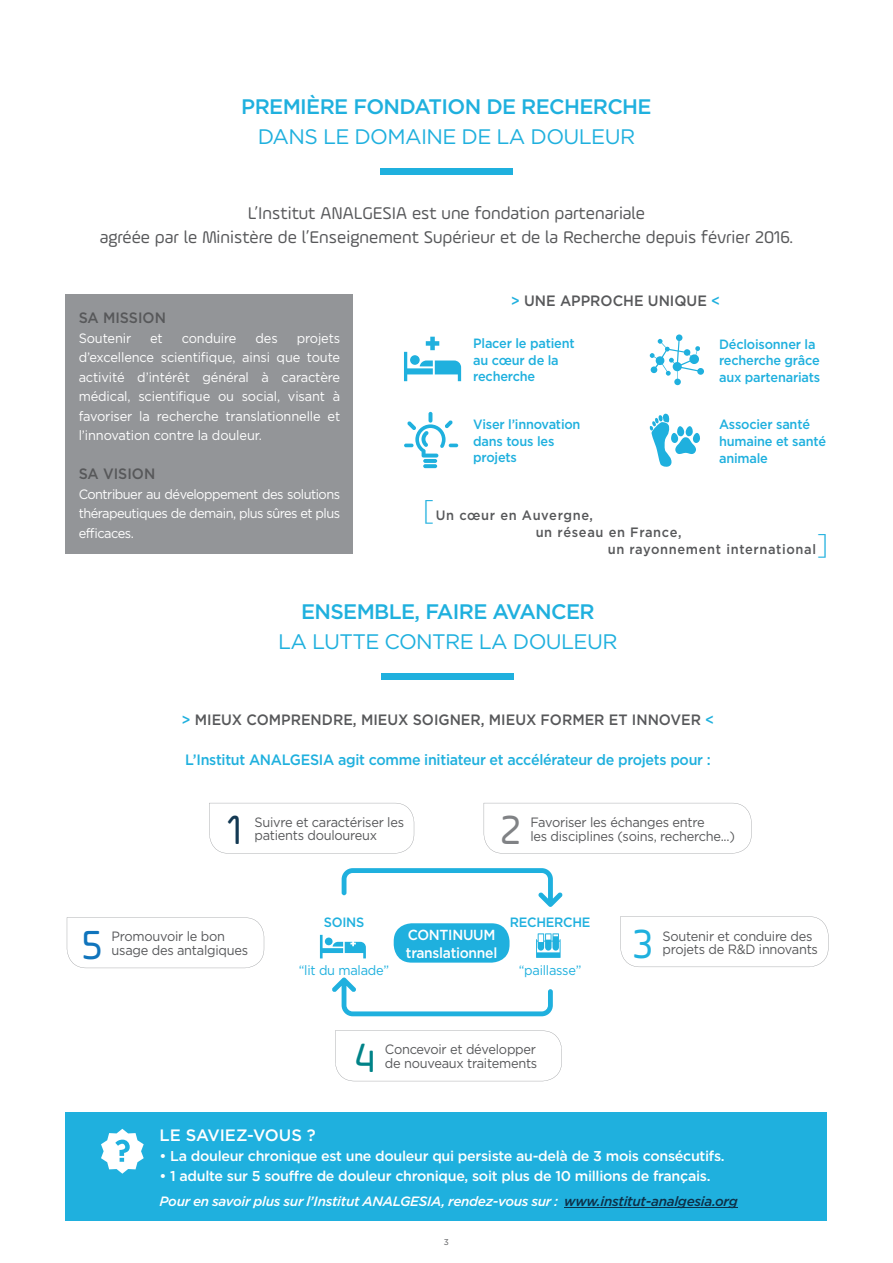
<style>
.page{position:relative;width:893px;height:1263px;background:#fff}
.page>*{position:absolute;margin:0;border:0;box-sizing:border-box;transform-origin:0 0}
.t1{font:43.65px "Ample Soft";color:#008388;scale:.95 1}
.t2{font:43.2px "Ample Soft";color:#133953;scale:.95 1}
.t3{font:43.2px "Ample Soft";color:#1074bc;scale:.95 1}
.t4{font:43.2px "Ample Soft";color:#1fb0de;scale:.95 1}
.t5{font:43.2px "Ample Soft";color:#808285;scale:.95 1}
.t6{font:500 21px "Gotham";letter-spacing:-.03em;color:#1fb0de}
.t7{font:21px "Gotham";letter-spacing:-.03em;color:#1fb0de}
.t8{font:18px/24px "Ample Soft";color:#57585a;text-align:center}
.t9{font:500 16.5px "Gotham";color:#fff}
.t10{font:500 15px "Gotham";color:#57585a;scale:.95 1}
.t11{font:500 15px "Gotham";letter-spacing:-.02em;color:#1fb0de;scale:.95 1}
.t12{font:500 14.55px/17.9px "Gotham";letter-spacing:-.02em;color:#fff;scale:.95 1}
.t13{font:500 14.25px "Gotham";letter-spacing:-.02em;color:#fff}
.t14{font:13.5px/19.5px "Gotham";letter-spacing:-.025em;color:#fff;text-align:justify;scale:.95 1}
.t15{font:13.5px/13.5px "Gotham";letter-spacing:-.02em;color:#57585a;scale:.95 1}
.t16{font:500 13.5px/16.8px "Gotham";letter-spacing:-.015em;color:#1fb0de;scale:.95 1}
.t17{font:italic 500 13.5px "Gotham";letter-spacing:-.02em;color:#fff}
.t18{font:500 13.5px "Gotham";letter-spacing:.05em;color:#57585a;scale:.95 1}
.t19{font:13.5px "Gotham";letter-spacing:-.02em;color:#1fb0de;scale:.95 1}
.t20{font:8.25px "Gotham";color:#57585a}
.s1{color:#1fb0de}
.s2{font-weight:300;font-size:28.5px;color:#1fb0de}
.s3{color:#0d3048}
</style>
<div class="page">
<div style="left:380px;top:168px;width:133px;height:6px;background:#1fb0de"></div>
<div style="left:66px;top:294px;width:287px;height:260px;background:#939598"></div>
<svg style="left:650px;top:334px;width:54px;height:51px"></svg>
<svg style="left:423px;top:464px;width:14px;height:4px"></svg>
<svg style="left:423px;top:459px;width:14px;height:4px"></svg>
<svg style="left:428px;top:412px;width:4px;height:11px"></svg>
<svg style="left:404px;top:420px;width:54px;height:37px"></svg>
<svg style="left:404px;top:337px;width:57px;height:44px"></svg>
<svg style="left:649px;top:414px;width:51px;height:53px"></svg>
<div style="left:382px;top:673px;width:132px;height:7px;background:#1fb0de"></div>
<div style="left:394px;top:923px;width:116px;height:40px;background:#1fb0de;border-radius:18px"></div>
<svg style="left:536px;top:933px;width:25px;height:25px"></svg>
<svg style="left:342px;top:868px;width:221px;height:39px"></svg>
<svg style="left:332px;top:977px;width:221px;height:39px"></svg>
<svg style="left:320px;top:935px;width:46px;height:23px"></svg>
<svg style="left:209px;top:803px;width:205px;height:50px"></svg>
<svg style="left:335px;top:1030px;width:227px;height:51px"></svg>
<svg style="left:67px;top:917px;width:197px;height:51px"></svg>
<svg style="left:620px;top:916px;width:208px;height:51px"></svg>
<svg style="left:484px;top:803px;width:268px;height:50px"></svg>
<div style="left:66px;top:1112px;width:761px;height:108px;background:#1fb0de"></div>
<hr style="left:564px;top:1207px;width:174px;height:1px;background:#0d3048">
<svg style="left:101px;top:1129px;width:43px;height:45px"></svg>
<h3 class="t6" style="left:241px;top:94px;width:412px">PREMIÈRE FONDATION DE RECHERCHE</h3>
<h3 class="t7" style="left:258px;top:125px;width:379px">DANS LE DOMAINE DE LA DOULEUR</h3>
<h3 class="t8" style="left:100px;top:201px;width:695px">L’Institut ANALGESIA est une fondation partenariale<br>agréée par le Ministère de l’Enseignement Supérieur et de la Recherche depuis février 2016.</h3>
<p class="t10" style="left:79px;top:309px;width:93px">SA MISSION</p>
<p class="t14" style="left:79px;top:328px;width:57px">Soutenir</p>
<p class="t14" style="left:150px;top:328px;width:15px">et</p>
<p class="t14" style="left:182px;top:328px;width:59px">conduire</p>
<p class="t14" style="left:255px;top:328px;width:25px">des</p>
<p class="t14" style="left:79px;top:328px;width:277px;text-indent:218px">projets d’excellence scientifique, ainsi que toute activité d’intérêt général à caractère médical, scientifique ou social, visant à favoriser la recherche translationnelle et l’innovation contre la douleur.</p>
<p class="t10" style="left:79px;top:465px;width:82px">SA VISION</p>
<p class="t14" style="left:79px;top:484px;width:277px">Contribuer au développement des solutions thérapeutiques de demain, plus sûres et plus efficaces.</p>
<p class="t10" style="left:511px;top:292px;width:222px"><span class="s1">&gt;</span> UNE APPROCHE UNIQUE <span class="s1">&lt;</span></p>
<p class="t16" style="left:473px;top:334px;width:108px">Placer le patient au cœur de la recherche</p>
<p class="t16" style="left:473px;top:415px;width:114px">Viser l’innovation dans tous les projets</p>
<p class="t16" style="left:719px;top:335px;width:108px">Décloisonner la recherche grâce aux partenariats</p>
<p class="t16" style="left:719px;top:415px;width:114px">Associer santé humaine et santé animale</p>
<p class="t18" style="left:423px;top:507px;width:181px"><span class="s2">[</span>Un cœur en Auvergne,</p>
<p class="t18" style="left:536px;top:524px;width:155px">un réseau en France,</p>
<p class="t18" style="left:608px;top:541px;width:234px">un rayonnement international<span class="s2">]</span></p>
<h3 class="t6" style="left:301px;top:600px;width:295px">ENSEMBLE, FAIRE AVANCER</h3>
<h3 class="t7" style="left:278px;top:630px;width:341px">LA LUTTE CONTRE LA DOULEUR</h3>
<p class="t10" style="left:181px;top:712px;width:562px"><span class="s1">&gt;</span> MIEUX COMPRENDRE, MIEUX SOIGNER, MIEUX FORMER ET INNOVER <span class="s1">&lt;</span></p>
<p class="t11" style="left:185px;top:751px;width:555px">L’Institut ANALGESIA agit comme initiateur et accélérateur de projets pour :</p>
<h2 class="t2" style="left:228px;top:804px;width:16px">1</h2>
<p class="t15" style="left:254px;top:815px;width:159px">Suivre et caractériser les</p>
<p class="t15" style="left:254px;top:828px;width:131px">patients douloureux</p>
<h2 class="t5" style="left:500px;top:804px;width:23px">2</h2>
<p class="t15" style="left:530px;top:815px;width:217px">Favoriser les échanges entre<br>les disciplines (soins, recherche...)</p>
<h2 class="t3" style="left:81px;top:919px;width:24px">5</h2>
<p class="t15" style="left:112px;top:929px;width:121px">Promouvoir le bon</p>
<p class="t15" style="left:112px;top:943px;width:145px">usage des antalgiques</p>
<p class="t16" style="left:324px;top:914px;width:44px">SOINS</p>
<p class="t16" style="left:510px;top:914px;width:86px">RECHERCHE</p>
<p class="t19" style="left:299px;top:963px;width:97px">“lit du malade”</p>
<p class="t19" style="left:519px;top:963px;width:67px">“paillasse”</p>
<p class="t12" style="left:406px;top:926px;width:98px">CONTINUUM translationnel</p>
<h2 class="t4" style="left:633px;top:918px;width:23px">3</h2>
<p class="t15" style="left:663px;top:929px;width:165px">Soutenir et conduire des projets de R&amp;D innovants</p>
<h1 class="t1" style="left:355px;top:1032px;width:23px">4</h1>
<p class="t15" style="left:385px;top:1042px;width:161px">Concevoir et développer</p>
<p class="t15" style="left:385px;top:1056px;width:162px">de nouveaux traitements</p>
<p class="t9" style="left:159px;top:1125px;width:158px">LE SAVIEZ-VOUS ?</p>
<p class="t13" style="left:159px;top:1148px;width:567px">• La douleur chronique est une douleur qui persiste au-delà de 3 mois consécutifs.</p>
<p class="t13" style="left:159px;top:1168px;width:553px">• 1 adulte sur 5 souffre de douleur chronique, soit plus de 10 millions de français.</p>
<p class="t17" style="left:159px;top:1193px;width:580px">Pour en savoir plus sur l’Institut ANALGESIA, rendez-vous sur : <span class="s3">www.institut-analgesia.org</span></p>
<p class="t20" style="left:444px;top:1238px;width:7px">3</p>
</div>
